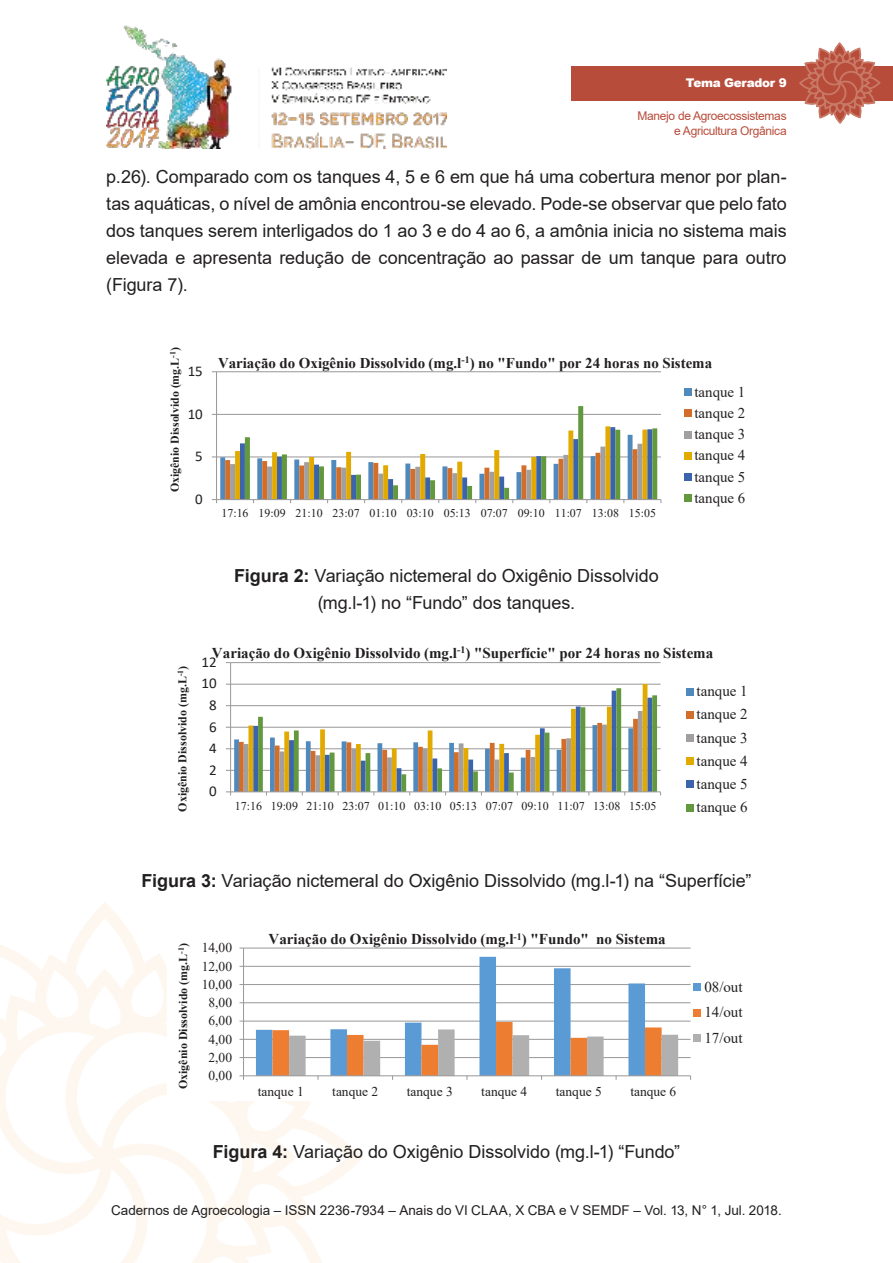
<style>
.page{position:relative;width:893px;height:1263px;background:#fff}
.page>*{position:absolute;margin:0;border:0;box-sizing:border-box;transform-origin:0 0}
.t1{font:18px/27px "Arial";letter-spacing:-.005em;color:#221f1f;text-align:justify}
.t2{font:700 15px "Times New Roman";color:#221f1f}
.t3{font:15px/23.2px "Times New Roman";letter-spacing:-.005em;color:#221f1f;text-align:justify}
.t4{font:15px "Calibri";color:#221f1f}
.t5{font:700 14.85px "Times New Roman";color:#221f1f}
.t6{font:14.85px/21.1px "Times New Roman";letter-spacing:-.005em;color:#221f1f;text-align:justify}
.t7{font:14.85px "Calibri";color:#221f1f}
.t8{font:13.5px "Arial";color:#221f1f}
.t9{font:13.5px "Times New Roman";color:#221f1f}
.t10{font:12px "Times New Roman";letter-spacing:.005em;color:#221f1f}
.t11{font:700 12px "Times New Roman";color:#221f1f}
.t12{font:12px/14.4px "Arial";letter-spacing:-.025em;color:#b84c3b;text-align:right}
.t13{font:900 12px "Arial";letter-spacing:-.025em;color:#fff}
.t14{font:11.85px "Times New Roman";letter-spacing:.005em;color:#221f1f}
.t15{font:700 11.85px "Times New Roman";color:#221f1f}
.s1{font-weight:700}
</style>
<div class="page">
<img style="left:106px;top:25px;width:340px;height:124px">
<div style="left:571px;top:66px;width:322px;height:34px;background:#b84c3b"></div>
<svg style="left:798px;top:43px;width:83px;height:81px"></svg>
<hr style="left:217px;top:371px;width:444px;height:1px;background:#999797">
<hr style="left:216px;top:372px;width:1px;height:128px;background:#999797">
<svg style="left:212px;top:406px;width:450px;height:97px"></svg>
<div style="left:684px;top:388px;width:7px;height:8px;background:#5089bc"></div>
<div style="left:684px;top:410px;width:7px;height:7px;background:#d26e2a"></div>
<div style="left:684px;top:431px;width:7px;height:7px;background:#a19f9f"></div>
<div style="left:684px;top:452px;width:7px;height:7px;background:#e2aa00"></div>
<div style="left:684px;top:473px;width:7px;height:8px;background:#3b64ad"></div>
<div style="left:684px;top:494px;width:7px;height:8px;background:#62993e"></div>
<hr style="left:231px;top:662px;width:430px;height:1px;background:#999797">
<hr style="left:230px;top:663px;width:1px;height:129px;background:#999797">
<svg style="left:226px;top:684px;width:435px;height:111px"></svg>
<div style="left:686px;top:688px;width:7px;height:7px;background:#5089bc"></div>
<div style="left:686px;top:711px;width:7px;height:7px;background:#d26e2a"></div>
<div style="left:686px;top:734px;width:7px;height:8px;background:#a19f9f"></div>
<div style="left:686px;top:757px;width:7px;height:8px;background:#e2aa00"></div>
<div style="left:686px;top:781px;width:7px;height:7px;background:#3b64ad"></div>
<div style="left:686px;top:804px;width:7px;height:7px;background:#62993e"></div>
<hr style="left:244px;top:1057px;width:447px;height:1px;background:#999797">
<hr style="left:244px;top:1039px;width:447px;height:1px;background:#999797">
<hr style="left:244px;top:1021px;width:447px;height:1px;background:#999797">
<hr style="left:244px;top:1002px;width:447px;height:1px;background:#999797">
<hr style="left:244px;top:984px;width:447px;height:1px;background:#999797">
<hr style="left:244px;top:966px;width:447px;height:1px;background:#999797">
<hr style="left:244px;top:948px;width:447px;height:1px;background:#999797">
<hr style="left:244px;top:1075px;width:447px;height:1px;background:#999797">
<svg style="left:0;top:910px;width:678px;height:353px"></svg>
<div style="left:694px;top:983px;width:7px;height:8px;background:#5b9bd5"></div>
<div style="left:694px;top:1009px;width:7px;height:7px;background:#ed7d31"></div>
<div style="left:694px;top:1034px;width:7px;height:8px;background:#b1b0b0"></div>
<p class="t13" style="left:686px;top:76px;width:102px">Tema Gerador 9</p>
<p class="t12" style="left:637px;top:110px;width:151px">Manejo de Agroecossistemas e Agricultura Orgânica</p>
<p class="t1" style="left:106px;top:165px;width:682px">p.26). Comparado com os tanques 4, 5 e 6 em que há uma cobertura menor por plan&shy;tas aquáticas, o nível de amônia encontrou-se elevado. Pode-se observar que pelo fato dos tanques serem interligados do 1 ao 3 e do 4 ao 6, a amônia inicia no sistema mais elevada e apresenta redução de concentração ao passar de um tanque para outro (Figura 7).</p>
<p class="t15" style="left:171px;top:492px;width:146px;rotate:-90deg">Oxigênio Dissolvido (mg.L<sup>-1</sup>)</p>
<p class="t5" style="left:218px;top:357px;width:496px">Variação do Oxigênio Dissolvido (mg.l<sup>-1</sup>) no "Fundo" por 24 horas no Sistema</p>
<p class="t7" style="left:188px;top:365px;width:17px">15</p>
<p class="t6" style="left:694px;top:383px;width:52px">tanque 1 tanque 2 tanque 3 tanque 4 tanque 5 tanque 6</p>
<p class="t7" style="left:188px;top:408px;width:17px">10</p>
<p class="t7" style="left:195px;top:451px;width:9px">5</p>
<p class="t7" style="left:195px;top:493px;width:9px">0</p>
<p class="t14" style="left:221px;top:509px;width:436px">17:16 19:09 21:10 23:07 01:10 03:10 05:13 07:07 09:10 11:07 13:08 15:05</p>
<p class="t11" style="left:178px;top:811px;width:147px;rotate:-90deg">Oxigênio Dissolvido (mg.L<sup>-1</sup>)</p>
<p class="t1" style="left:234px;top:564px;width:426px;text-align:center"><span class="s1">Figura 2:</span> Variação nictemeral do Oxigênio Dissolvido (mg.l-1) no “Fundo” dos tanques.</p>
<p class="t2" style="left:212px;top:647px;width:503px">Variação do Oxigênio Dissolvido (mg.l<sup>-1</sup>) "Superfície" por 24 horas no Sistema</p>
<p class="t4" style="left:202px;top:656px;width:17px">12</p>
<p class="t4" style="left:202px;top:678px;width:17px">10</p>
<p class="t4" style="left:209px;top:699px;width:9px">8</p>
<p class="t4" style="left:209px;top:721px;width:9px">6</p>
<p class="t4" style="left:209px;top:742px;width:9px">4</p>
<p class="t4" style="left:209px;top:764px;width:9px">2</p>
<p class="t4" style="left:209px;top:785px;width:9px">0</p>
<p class="t10" style="left:235px;top:801px;width:423px">17:16 19:09 21:10 23:07 01:10 03:10 05:13 07:07 09:10 11:07 13:08 15:05</p>
<p class="t3" style="left:697px;top:681px;width:53px">tanque 1 tanque 2 tanque 3 tanque 4 tanque 5</p>
<p class="t3" style="left:697px;top:797px;width:53px">tanque 6</p>
<p class="t1" style="left:141px;top:869px;width:612px"><span class="s1">Figura 3:</span> Variação nictemeral do Oxigênio Dissolvido (mg.l-1) na “Superfície”</p>
<p class="t11" style="left:179px;top:1089px;width:147px;rotate:-90deg">Oxigênio Dissolvido (mg.L<sup>-1</sup>)</p>
<p class="t9" style="left:202px;top:943px;width:32px">14,00</p>
<p class="t9" style="left:202px;top:961px;width:32px">12,00</p>
<p class="t9" style="left:202px;top:979px;width:32px">10,00</p>
<p class="t9" style="left:208px;top:998px;width:25px">8,00</p>
<p class="t9" style="left:208px;top:1016px;width:25px">6,00</p>
<p class="t9" style="left:208px;top:1034px;width:25px">4,00</p>
<p class="t9" style="left:208px;top:1052px;width:25px">2,00</p>
<p class="t9" style="left:208px;top:1071px;width:25px">0,00</p>
<p class="t2" style="left:268px;top:934px;width:399px">Variação do Oxigênio Dissolvido (mg.l<sup>-1</sup>) "Fundo" no Sistema</p>
<p class="t9" style="left:258px;top:1086px;width:47px">tanque 1</p>
<p class="t9" style="left:332px;top:1086px;width:47px">tanque 2</p>
<p class="t9" style="left:407px;top:1086px;width:47px">tanque 3</p>
<p class="t9" style="left:481px;top:1086px;width:47px">tanque 4</p>
<p class="t9" style="left:556px;top:1086px;width:47px">tanque 5</p>
<p class="t9" style="left:630px;top:1086px;width:47px">tanque 6</p>
<p class="t1" style="left:213px;top:1140px;width:469px"><span class="s1">Figura 4:</span> Variação do Oxigênio Dissolvido (mg.l-1) “Fundo”</p>
<p class="t3" style="left:704px;top:975px;width:40px;line-height:25.3px">08/out 14/out 17/out</p>
<p class="t8" style="left:111px;top:1205px;width:672px">Cadernos de Agroecologia – ISSN 2236-7934 – Anais do VI CLAA, X CBA e V SEMDF – Vol. 13, N° 1, Jul. 2018.</p>
</div>
